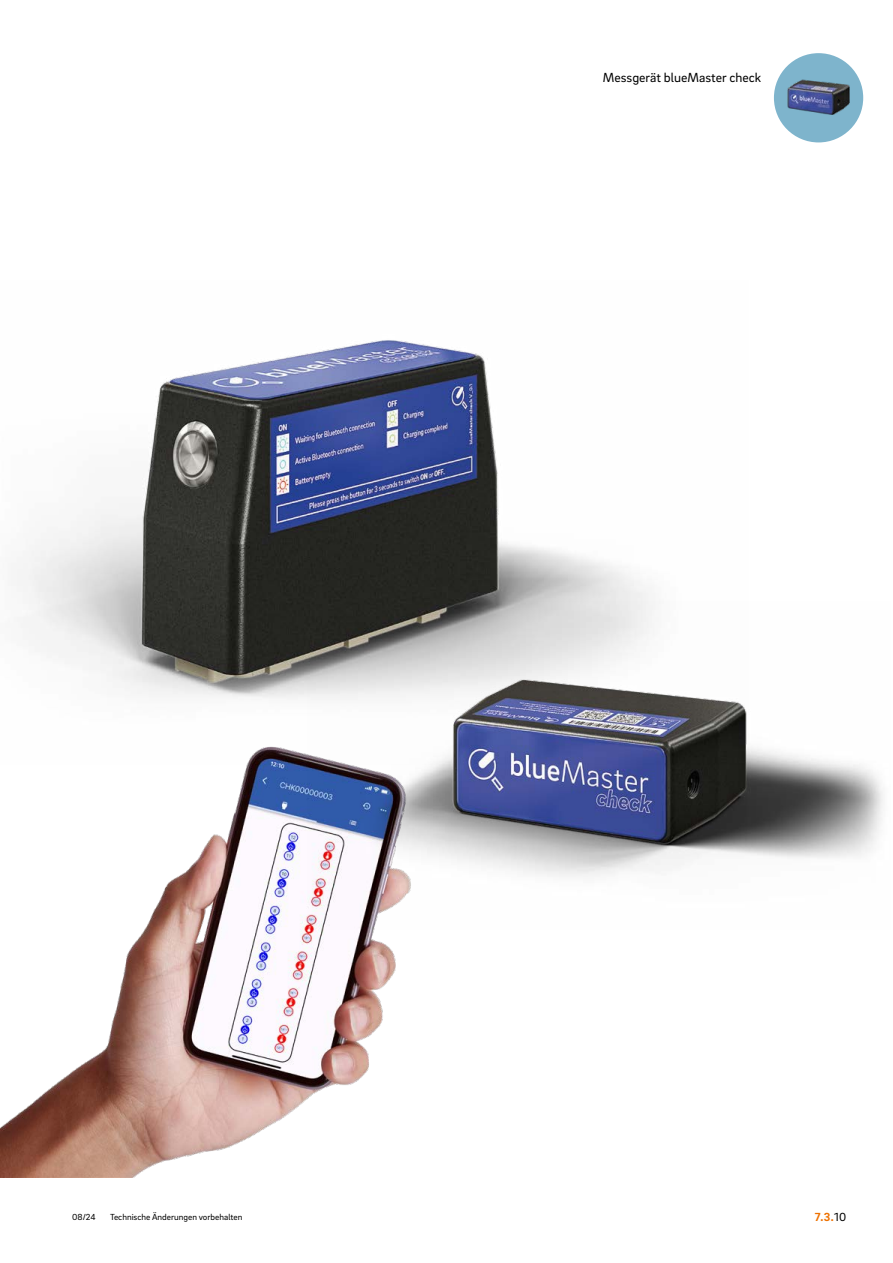
<style>
.page{position:relative;width:893px;height:1263px;background:#fff}
.page>*{position:absolute;margin:0;border:0;box-sizing:border-box;transform-origin:0 0}
.t1{font:13.5px "Brix Sans";color:#000}
.t2{font:700 12px "Brix Sans";color:#ee7100}
.t3{font:9px "Brix Sans";color:#000}
.s1{font-weight:400;color:#000}
</style>
<div class="page">
<div style="left:774px;top:53px;width:89px;height:89px;background:#7eb4cc;border-radius:50%"></div>
<img style="left:774px;top:63px;width:89px;height:69px">
<img style="left:0;top:764px;width:396px;height:414px">
<img style="left:307px;top:748px;width:576px;height:182px">
<img style="left:17px;top:340px;width:732px;height:424px">
<h1 class="t1" style="left:603px;top:69px;width:160px">Messgerät blueMaster check</h1>
<p class="t3" style="left:72px;top:1211px;width:25px">08/24</p>
<p class="t3" style="left:110px;top:1211px;width:134px">Technische Änderungen vorbehalten</p>
<h2 class="t2" style="left:815px;top:1209px;width:33px">7.3.<span class="s1">10</span></h2>
</div>
